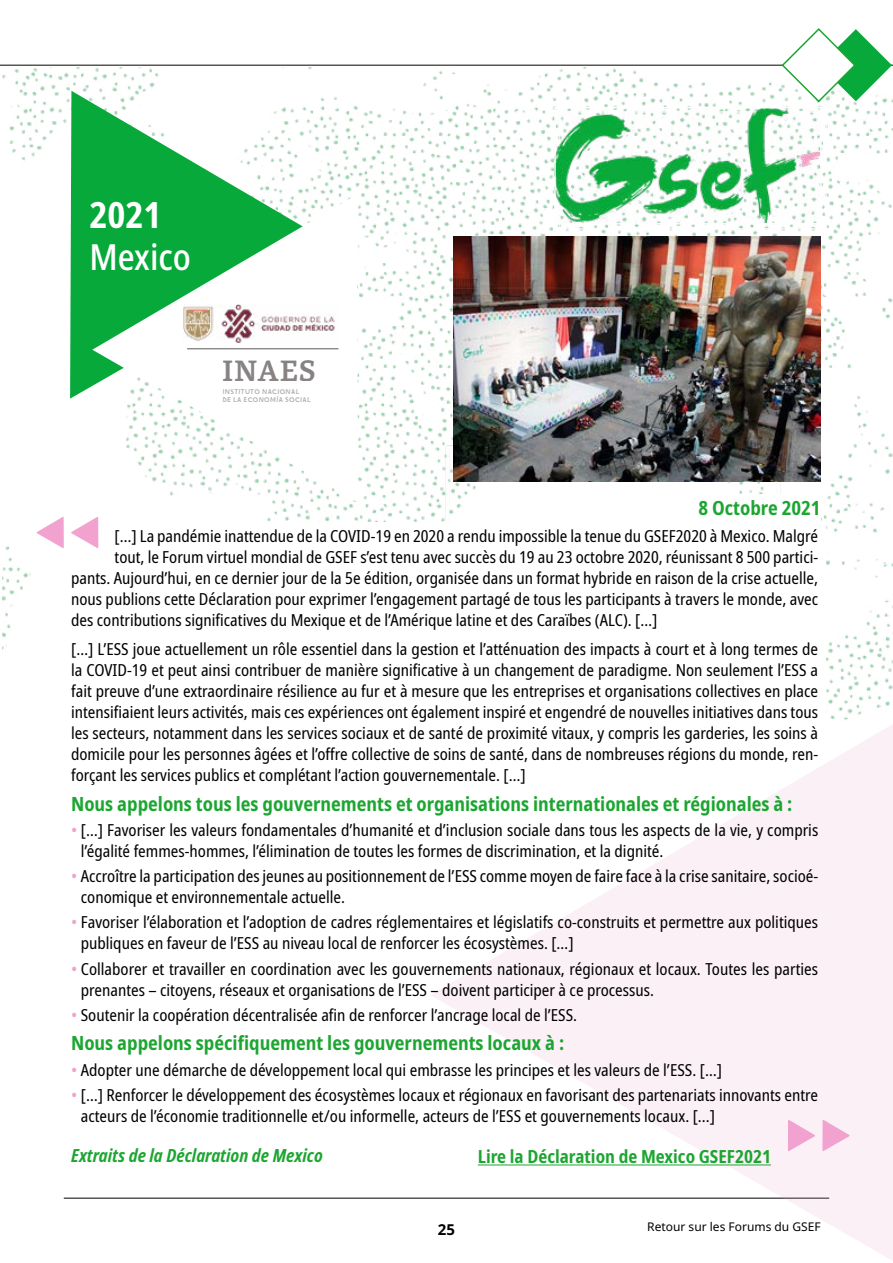
<style>
.page{position:relative;width:893px;height:1263px;background:#fff}
.page>*{position:absolute;margin:0;border:0;box-sizing:border-box;transform-origin:0 0}
.t1{font:500 condensed 36px "Noto Sans";color:#fff}
.t2{font:700 condensed 36px "Noto Sans";color:#fff}
.t3{font:600 30.45px "Skolar PE";letter-spacing:.04em;color:#868382}
.t4{font:700 condensed 19.5px "Noto Sans";color:#1ca631}
.t5{font:700 condensed 18px "Noto Sans";color:#1ca631}
.t6{font:italic 700 condensed 18px "Noto Sans";color:#1ca631}
.t7{font:condensed 16.5px/21px "Noto Sans";color:#000}
.t8{font:700 15px "Noto Sans";color:#000}
.t9{font:12px "Noto Sans";color:#000}
.t10{font:7.95px/8.7px "Voguing";letter-spacing:.04em;color:#868382}
.s1{color:#f2a2ce}
</style>
<div class="page">
<hr style="left:64px;top:1198px;width:765px;height:1px;background:#000">
<svg style="left:430px;top:815px;width:463px;height:446px;fill:#fcf0f7"></svg>
<img style="left:2px;top:68px;width:891px;height:747px">
<div style="left:65px;top:522px;width:761px;height:225px;background:#fff"></div>
<hr style="left:0;top:64px;width:893px;height:2px;background:#585856">
<svg style="left:780px;top:28px;width:112px;height:75px"></svg>
<div style="left:649px;top:494px;width:172px;height:28px;background:#fff"></div>
<hr style="left:478px;top:1164px;width:293px;height:1px;background:#1ca631">
<svg style="left:36px;top:517px;width:28px;height:31px"></svg>
<svg style="left:71px;top:517px;width:27px;height:31px"></svg>
<svg style="left:822px;top:1120px;width:28px;height:31px"></svg>
<svg style="left:788px;top:1120px;width:27px;height:31px"></svg>
<svg style="left:70px;top:91px;width:266px;height:308px"></svg>
<svg style="left:92px;top:195px;width:266px;height:307px"></svg>
<div style="left:559px;top:111px;width:268px;height:119px;background:#fff"></div>
<img style="left:556px;top:109px;width:264px;height:114px">
<div style="left:554px;top:107px;width:268px;height:118px;border:1px solid #fff"></div>
<hr style="left:187px;top:348px;width:151px;height:1px;background:#585856">
<img style="left:453px;top:237px;width:368px;height:245px">
<div style="left:222px;top:357px;width:95px;height:25px;background:#fff"></div>
<div style="left:222px;top:387px;width:91px;height:16px;background:#fff"></div>
<img style="left:184px;top:304px;width:154px;height:39px">
<h1 class="t2" style="left:89px;top:189px;width:73px">2021</h1>
<h1 class="t1" style="left:89px;top:232px;width:103px">Mexico</h1>
<h2 class="t3" style="left:223px;top:347px;width:95px">INAES</h2>
<p class="t10" style="left:222px;top:387px;width:90px">INSTITUTO NACIONAL<br>DE LA ECONOMÍA SOCIAL</p>
<p class="t4" style="left:698px;top:494px;width:124px">8 Octobre 2021</p>
<p class="t7" style="left:115px;top:525px;width:705px">[…] La pandémie inattendue de la COVID-19 en 2020 a rendu impossible la tenue du GSEF2020 à Mexico. Malgré</p>
<p class="t7" style="left:115px;top:546px;width:705px">tout, le Forum virtuel mondial de GSEF s’est tenu avec succès du 19 au 23 octobre 2020, réunissant 8 500 partici-</p>
<p class="t7" style="left:71px;top:567px;width:749px">pants. Aujourd’hui, en ce dernier jour de la 5e édition, organisée dans un format hybride en raison de la crise actuelle,</p>
<p class="t7" style="left:71px;top:588px;width:748px">nous publions cette Déclaration pour exprimer l’engagement partagé de tous les participants à travers le monde, avec</p>
<p class="t7" style="left:71px;top:609px;width:588px">des contributions significatives du Mexique et de l’Amérique latine et des Caraïbes (ALC). […]</p>
<p class="t7" style="left:71px;top:639px;width:749px;text-align:justify">[…] L’ESS joue actuellement un rôle essentiel dans la gestion et l’atténuation des impacts à court et à long termes de la COVID-19 et peut ainsi contribuer de manière significative à un changement de paradigme. Non seulement l’ESS a fait preuve d’une extraordinaire résilience au fur et à mesure que les entreprises et organisations collectives en place intensifiaient leurs activités, mais ces expériences ont également inspiré et engendré de nouvelles initiatives dans tous les secteurs, notamment dans les services sociaux et de santé de proximité vitaux, y compris les garderies, les soins à domicile pour les personnes âgées et l’offre collective de soins de santé, dans de nombreuses régions du monde, ren&shy;forçant les services publics et complétant l’action gouvernementale. […]</p>
<p class="t4" style="left:71px;top:789px;width:723px">Nous appelons tous les gouvernements et organisations internationales et régionales à :</p>
<p class="t7" style="left:81px;top:820px;width:739px;text-indent:-10px"><span class="s1">•</span> […] Favoriser les valeurs fondamentales d’humanité et d’inclusion sociale dans tous les aspects de la vie, y compris l’égalité femmes-hommes, l’élimination de toutes les formes de discrimination, et la dignité.</p>
<p class="t7" style="left:81px;top:866px;width:739px;text-indent:-10px"><span class="s1">•</span> Accroître la participation des jeunes au positionnement de l’ESS comme moyen de faire face à la crise sanitaire, socioé&shy;conomique et environnementale actuelle.</p>
<p class="t7" style="left:81px;top:912px;width:739px;text-indent:-10px"><span class="s1">•</span> Favoriser l’élaboration et l’adoption de cadres réglementaires et législatifs co-construits et permettre aux politiques publiques en faveur de l’ESS au niveau local de renforcer les écosystèmes. […]</p>
<p class="t7" style="left:81px;top:958px;width:739px;text-indent:-10px"><span class="s1">•</span> Collaborer et travailler en coordination avec les gouvernements nationaux, régionaux et locaux. Toutes les parties prenantes – citoyens, réseaux et organisations de l’ESS – doivent participer à ce processus.</p>
<p class="t7" style="left:71px;top:1005px;width:508px"><span class="s1">•</span> Soutenir la coopération décentralisée afin de renforcer l’ancrage local de l’ESS.</p>
<p class="t4" style="left:71px;top:1029px;width:495px">Nous appelons spécifiquement les gouvernements locaux à :</p>
<p class="t7" style="left:71px;top:1059px;width:652px"><span class="s1">•</span> Adopter une démarche de développement local qui embrasse les principes et les valeurs de l’ESS. […]</p>
<p class="t7" style="left:81px;top:1085px;width:739px;text-indent:-10px"><span class="s1">•</span> […] Renforcer le développement des écosystèmes locaux et régionaux en favorisant des partenariats innovants entre acteurs de l’économie traditionnelle et/ou informelle, acteurs de l’ESS et gouvernements locaux. [...]</p>
<p class="t6" style="left:71px;top:1143px;width:253px">Extraits de la Déclaration de Mexico</p>
<p class="t5" style="left:478px;top:1144px;width:295px">Lire la Déclaration de Mexico GSEF2021</p>
<p class="t8" style="left:438px;top:1220px;width:19px">25</p>
<p class="t9" style="left:647px;top:1220px;width:175px">Retour sur les Forums du GSEF</p>
</div>
